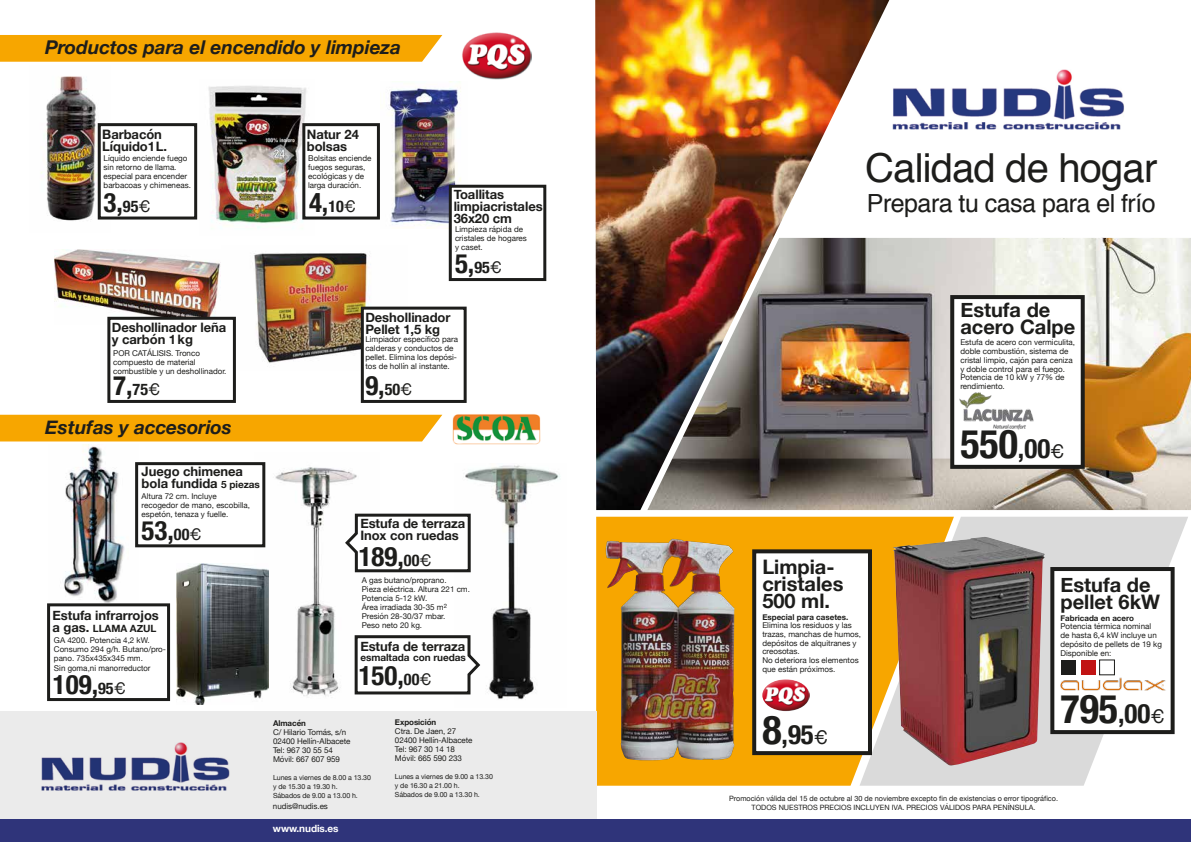
<style>
.page{position:relative;width:1191px;height:842px;background:#fff}
.page>*{position:absolute;margin:0;border:0;box-sizing:border-box;transform-origin:0 0}
.t1{font:40px "Helvetica";letter-spacing:-.02em;color:#1d1d1b}
.t2{font:700 condensed 40px "Helvetica Neue";color:#1d1d1b}
.t3{font:700 condensed 26.9px "Helvetica Neue";color:#1d1d1b}
.t4{font:25px "Helvetica";letter-spacing:-.02em;color:#1d1d1b}
.t5{font:700 20px/17px "Helvetica Neue";color:#1d1d1b}
.t6{font:italic 700 19px "Helvetica Neue";color:#1d1d1b}
.t7{font:700 13px/12px "Helvetica Neue";letter-spacing:-.005em;color:#1d1d1b}
.t8{font:700 10px "Helvetica Neue";letter-spacing:-.005em;color:#1d1d1b}
.t9{font:700 10px "Helvetica Neue";letter-spacing:-.01em;color:#fff}
.t10{font:8px/9px "Helvetica Neue";color:#1d1d1b}
.t11{font:700 8px "Helvetica Neue";color:#1d1d1b}
.t12{font:8px "Helvetica";color:#1d1d1b}
.t13{font:7.3px/9.1px "Helvetica Neue";color:#1d1d1b;text-align:center}
.t14{font:7px/9px "Helvetica Neue";letter-spacing:-.01em;color:#1d1d1b}
.s1{font-size:16.2px}
.s2{font-family:"Helvetica";font-weight:400;font-stretch:normal;font-size:16.2px}
.s3{font-size:10px}
.s4{font-size:13px}
.s5{font-size:40px}
.s6{font-family:"Helvetica";font-weight:400;font-stretch:normal;font-size:19px}
.s7{font-size:26.9px}
</style>
<div class="page">
<img style="left:465px;top:465px;width:95px;height:235px">
<img style="left:254px;top:462px;width:103px;height:235px">
<svg style="left:343px;top:512px;width:129px;height:62px"></svg>
<svg style="left:353px;top:634px;width:129px;height:62px"></svg>
<img style="left:64px;top:445px;width:75px;height:158px">
<img style="left:452px;top:414px;width:89px;height:31px">
<img style="left:54px;top:250px;width:166px;height:67px">
<svg style="left:954px;top:517px;width:234px;height:269px;fill:#dadada"></svg>
<img style="left:40px;top:76px;width:58px;height:145px">
<img style="left:389px;top:81px;width:78px;height:147px">
<img style="left:221px;top:253px;width:187px;height:117px">
<img style="left:208px;top:86px;width:99px;height:143px">
<div style="left:302px;top:123px;width:78px;height:97px;background:#fff;border:3px solid #1d1d1b"></div>
<div style="left:361px;top:307px;width:105px;height:96px;background:#fff;border:3px solid #1d1d1b"></div>
<div style="left:449px;top:185px;width:97px;height:96px;background:#fff;border:3px solid #1d1d1b"></div>
<svg style="left:596px;top:517px;width:358px;height:269px;background:#f4ad1c"></svg>
<img style="left:889px;top:238px;width:302px;height:272px">
<div style="left:0;top:35px;width:442px;height:27px;background:#f7a600"></div>
<div style="left:107px;top:317px;width:129px;height:86px;background:#fff;border:3px solid #1d1d1b"></div>
<div style="left:47px;top:603px;width:123px;height:98px;background:#fff;border:3px solid #1d1d1b"></div>
<div style="left:135px;top:462px;width:130px;height:85px;background:#fff;border:3px solid #1d1d1b"></div>
<img style="left:605px;top:539px;width:129px;height:221px">
<img style="left:595px;top:0;width:294px;height:510px">
<div style="left:950px;top:295px;width:134px;height:174px;background:#fff;border:4px solid #1d1d1b"></div>
<img style="left:959px;top:392px;width:75px;height:38px">
<div style="left:752px;top:549px;width:120px;height:206px;background:#fff;border:4px solid #1d1d1b"></div>
<img style="left:762px;top:679px;width:48px;height:32px">
<div style="left:1050px;top:567px;width:124px;height:167px;background:#fff;border:4px solid #1d1d1b"></div>
<img style="left:1060px;top:677px;width:106px;height:14px">
<img style="left:462px;top:32px;width:70px;height:47px">
<div style="left:98px;top:123px;width:99px;height:97px;background:#fff;border:3px solid #1d1d1b"></div>
<div style="left:0;top:415px;width:442px;height:26px;background:#f7a600"></div>
<img style="left:892px;top:537px;width:153px;height:229px">
<div style="left:1061px;top:660px;width:15px;height:15px;background:#1d1d1b"></div>
<div style="left:1080px;top:660px;width:15px;height:15px;background:#c11313"></div>
<div style="left:1099px;top:660px;width:15px;height:15px;background:#fff;border:1px solid #1d1d1b"></div>
<img style="left:176px;top:564px;width:92px;height:140px">
<div style="left:0;top:711px;width:596px;height:131px;background:#ebebeb"></div>
<img style="left:870px;top:69px;width:254px;height:60px">
<img style="left:41px;top:742px;width:189px;height:49px">
<div style="left:0;top:819px;width:1191px;height:23px;background:#2f347a"></div>
<h3 class="t6" style="left:45px;top:32px;width:357px">Productos para el encendido y limpieza</h3>
<h3 class="t7" style="left:102px;top:129px;width:66px">Barbacón<br>Líquido1L.</h3>
<p class="t10" style="left:104px;top:155px;width:89px">Líquido enciende fuego sin retorno de llama. especial para encender barbacoas y chimeneas.</p>
<h2 class="t3" style="left:104px;top:180px;width:48px">3,<span class="s1">95</span><span class="s2">€</span></h2>
<h3 class="t7" style="left:307px;top:129px;width:54px">Natur 24 bolsas</h3>
<p class="t10" style="left:308px;top:155px;width:65px">Bolsitas enciende fuegos seguras, ecológicas y de larga duración.</p>
<h2 class="t3" style="left:309px;top:180px;width:48px">4,<span class="s1">10</span><span class="s2">€</span></h2>
<h3 class="t7" style="left:453px;top:189px;width:91px">Toallitas limpiacristales<br>36x20 cm</h3>
<p class="t10" style="left:455px;top:225px;width:73px">Limpieza rápida de cristales de hogares y caset.</p>
<h2 class="t3" style="left:455px;top:241px;width:48px">5,<span class="s1">95</span><span class="s2">€</span></h2>
<h3 class="t7" style="left:112px;top:322px;width:116px">Deshollinador leña y carbón 1kg</h3>
<p class="t10" style="left:113px;top:349px;width:115px">POR CATÁLISIS. Tronco compuesto de material combustible y un deshollinador.</p>
<h2 class="t3" style="left:113px;top:363px;width:48px">7,<span class="s1">75</span><span class="s2">€</span></h2>
<h3 class="t6" style="left:45px;top:412px;width:188px">Estufas y accesorios</h3>
<h3 class="t7" style="left:142px;top:466px;width:120px">Juego chimenea bola fundida <span class="s3">5 piezas</span></h3>
<p class="t10" style="left:142px;top:492px;width:110px">Altura 72 cm. Incluye recogedor de mano, escobilla, espetón, tenaza y fuelle.</p>
<h2 class="t3" style="left:142px;top:508px;width:61px">53,<span class="s1">00</span><span class="s2">€</span></h2>
<h3 class="t7" style="left:53px;top:609px;width:108px">Estufa infrarrojos</h3>
<p class="t8" style="left:53px;top:620px;width:105px"><span class="s4">a gas.</span> LLAMA AZUL</p>
<p class="t10" style="left:54px;top:636px;width:114px">GA 4200. Potencia 4,2 kW.<br>Consumo 294 g/h. Butano/pro&shy;pano. 735x435x345 mm.</p>
<p class="t12" style="left:54px;top:661px;width:98px">Sin goma,ni manorreductor</p>
<h2 class="t3" style="left:53px;top:662px;width:74px">109,<span class="s1">95</span><span class="s2">€</span></h2>
<h3 class="t7" style="left:365px;top:311px;width:87px">Deshollinador<br>Pellet 1,5 kg</h3>
<p class="t10" style="left:365px;top:335px;width:94px">Limpiador específico para calderas y conductos de pellet. Elimina los depósi&shy;tos de hollín al instante.</p>
<h2 class="t3" style="left:365px;top:363px;width:48px">9,<span class="s1">50</span><span class="s2">€</span></h2>
<h3 class="t7" style="left:360px;top:518px;width:106px">Estufa de terraza<br>Inox con ruedas</h3>
<p class="t10" style="left:362px;top:576px;width:110px">A gas butano/proprano.<br>Pieza eléctrica. Altura 221 cm.<br>Potencia 5-12 kW.<br>Área irradiada 30-35 m<sup>2<br></sup>Presión 28-30/37 mbar.<br>Peso neto 20 kg.</p>
<h2 class="t3" style="left:359px;top:653px;width:74px">150,<span class="s1">00</span><span class="s2">€</span></h2>
<h2 class="t3" style="left:359px;top:534px;width:74px">189,<span class="s1">00</span><span class="s2">€</span></h2>
<h3 class="t7" style="left:360px;top:641px;width:106px">Estufa de terraza</h3>
<p class="t8" style="left:360px;top:650px;width:107px">esmaltada con ruedas</p>
<p class="t11" style="left:273px;top:717px;width:34px">Almacén</p>
<p class="t10" style="left:273px;top:728px;width:79px">C/ Hilario Tomás, s/n<br>02400 Hellín-Albacete<br>Tel: 967 30 55 54<br>Móvil: 667 607 959</p>
<p class="t14" style="left:273px;top:774px;width:99px">Lunes a viernes de 8.00 a 13.30 y de 15.30 a 19.30 h.<br>Sábados de 9.00 a 13.00 h.</p>
<p class="t10" style="left:273px;top:802px;width:56px">nudis@nudis.es</p>
<p class="t9" style="left:273px;top:820px;width:67px">www.nudis.es</p>
<p class="t11" style="left:395px;top:716px;width:43px">Exposición</p>
<p class="t10" style="left:395px;top:727px;width:79px">Ctra. De Jaen, 27<br>02400 Hellín-Albacete<br>Tel: 967 30 14 18<br>Móvil: 665 590 233</p>
<p class="t14" style="left:395px;top:772px;width:99px">Lunes a viernes de 9.00 a 13.30 y de 16.30 a 21.00 h.<br>Sábados de 9.00 a 13.30 h.</p>
<h1 class="t1" style="left:865px;top:137px;width:294px">Calidad de hogar</h1>
<h3 class="t4" style="left:867px;top:184px;width:290px">Prepara tu casa para el frío</h3>
<h3 class="t5" style="left:960px;top:302px;width:116px">Estufa de acero Calpe</h3>
<p class="t10" style="left:960px;top:339px;width:116px;line-height:8.7px">Estufa de acero con vermiculita, doble combustión, sistema de cristal limpio, cajón para ceniza y doble control para el fuego.<br>Potencia de 10 kW y 77% de rendimiento.</p>
<h3 class="t5" style="left:762px;top:559px;width:83px">Limpia&shy;cristales<br>500 ml.</h3>
<p class="t11" style="left:762px;top:610px;width:87px">Especial para casetes.</p>
<p class="t10" style="left:762px;top:621px;width:100px;line-height:8.7px">Elimina los residuos y las trazas, manchas de humos, depósitos de alquitranes y creosotas.<br>No deteriora los elementos que están próximos.</p>
<h2 class="t3" style="left:762px;top:712px;width:67px"><span class="s5">8</span>,95<span class="s6">€</span></h2>
<h1 class="t2" style="left:960px;top:411px;width:106px">550<span class="s7">,00</span><span class="s6">€</span></h1>
<h3 class="t5" style="left:1060px;top:577px;width:101px">Estufa de pellet 6kW</h3>
<p class="t11" style="left:1060px;top:611px;width:75px">Fabricada en acero</p>
<p class="t10" style="left:1060px;top:623px;width:103px">Potencia térmica nominal de hasta 6,4 kW incluye un depósito de pellets de 19 kg<br>Disponible en:</p>
<h1 class="t2" style="left:1060px;top:676px;width:106px">795<span class="s7">,00</span><span class="s6">€</span></h1>
<p class="t13" style="left:729px;top:794px;width:330px">Promoción válida del 15 de octubre al 30 de noviembre excepto fin de existencias o error tipográfico.<br>TODOS NUESTROS PRECIOS INCLUYEN IVA. PRECIOS VÁLIDOS PARA PENÍNSULA.</p>
</div>
